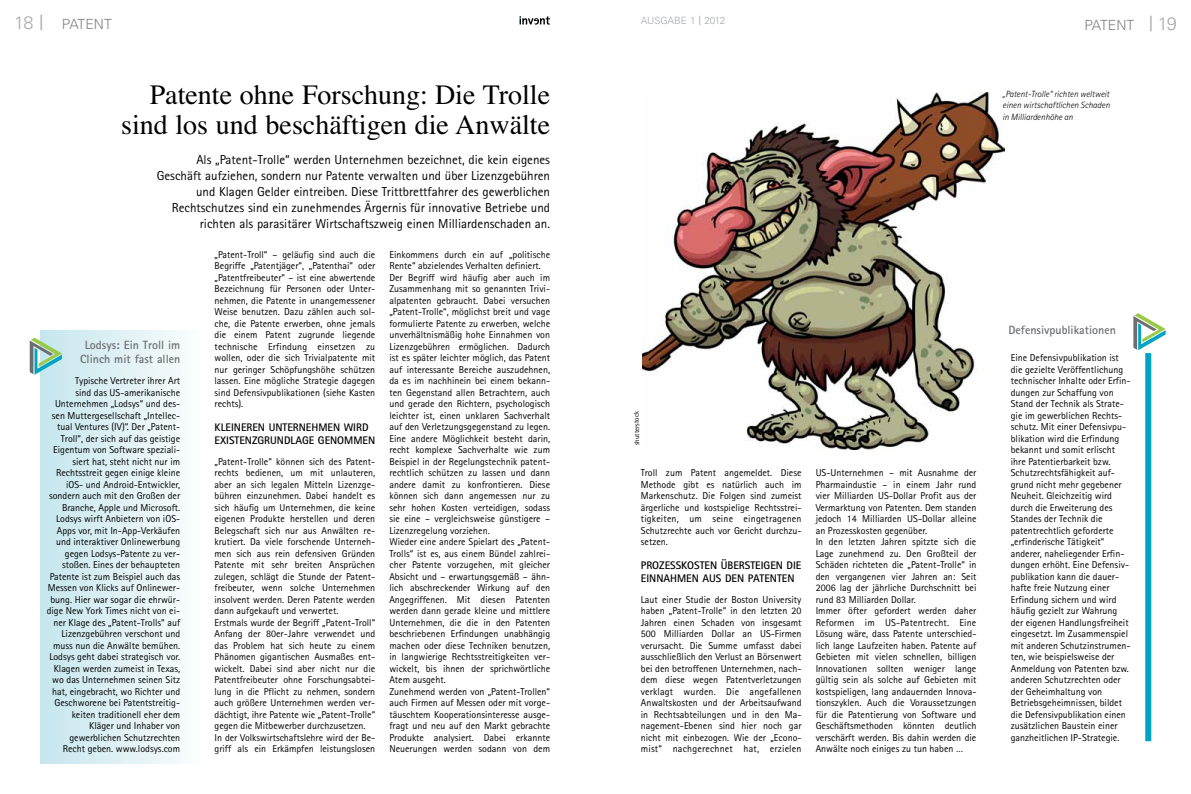
<style>
.page{position:relative;width:1191px;height:794px;background:#fff}
.page>*{position:absolute;margin:0;border:0;box-sizing:border-box;transform-origin:0 0}
.t1{font:28px/30px "Times";color:#000;text-align:right}
.t2{font:300 14px "Univers";color:#808285}
.t3{font:13px/16px "Rotis Sans Serif";color:#000;text-align:right}
.t4{font:700 12px/14px "Rotis Sans Serif";color:#6d6e71;text-align:center}
.t5{font:700 11px/12.5px "Rotis Sans Serif";color:#000}
.t6{font:10px/11.5px "Rotis Sans Serif";color:#000}
.t7{font:300 10px "Univers";color:#a7a9ac}
.t8{font:italic 300 9px/11.5px "Rotis Sans Serif";color:#000;text-align:justify}
.t9{font:7px "Rotis Sans Serif";letter-spacing:-.005em;color:#000}
.s1{font-size:18px;color:#a7a9ac}
.s2{font-family:"Sabon";font-weight:400;font-size:20px;color:#a7a9ac}
.s3{font-family:"Sabon";font-weight:400;font-size:12px}
</style>
<div class="page">
<svg style="left:519px;top:16px;width:31px;height:9px"></svg>
<div style="left:40px;top:330px;width:160px;height:434px;background:linear-gradient(to right,#c5e6ed,#fbfdfd)"></div>
<svg style="left:30px;top:338px;width:32px;height:37px"></svg>
<img style="left:642px;top:93px;width:363px;height:356px">
<div style="left:1145px;top:353px;width:6px;height:388px;background:#00a4c3"></div>
<svg style="left:1133px;top:313px;width:32px;height:37px"></svg>
<h2 class="t2" style="left:14px;top:19px;width:99px"><span class="s1">18</span> <span class="s2">|</span> PATENT</h2>
<h1 class="t1" style="left:121px;top:82px;width:430px">Patente ohne Forschung: Die Trolle sind los und beschäftigen die Anwälte</h1>
<p class="t3" style="left:157px;top:153px;width:395px">Als „Patent-Trolle“ werden Unternehmen bezeichnet, die kein eigenes Geschäft aufziehen, sondern nur Patente verwalten und über Lizenzgebühren und Klagen Gelder eintreiben. Diese Trittbrettfahrer des gewerblichen Rechtschutzes sind ein zunehmendes Ärgernis für innovative Betriebe und richten als parasitärer Wirtschaftszweig einen Milliardenschaden an.</p>
<p class="t4" style="left:80px;top:339px;width:102px">Lodsys: Ein Troll im<br>Clinch mit fast allen</p>
<p class="t6" style="left:47px;top:376px;width:135px;text-align:right">Typische Vertreter ihrer Art<br>sind das US-amerikanische<br>Unternehmen „Lodsys“ und des&shy;sen Muttergesellschaft „Intellec&shy;tual Ventures (IV)“. Der „Patent-<br>Troll“, der sich auf das geistige<br>Eigentum von Software speziali&shy;siert hat, steht nicht nur im<br>Rechtsstreit gegen einige kleine iOS- und Android-Entwickler, sondern auch mit den Großen der<br>Branche, Apple und Microsoft.<br>Lodsys wirft Anbietern von iOS-<br>Apps vor, mit In-App-Verkäufen und interaktiver Onlinewerbung gegen Lodsys-Patente zu ver&shy;stoßen. Eines der behaupteten<br>Patente ist zum Beispiel auch das<br>Messen von Klicks auf Onlinewer&shy;bung. Hier war sogar die ehrwür&shy;dige New York Times nicht von ei&shy;ner Klage des „Patent-Trolls“ auf<br>Lizenzgebühren verschont und muss nun die Anwälte bemühen.<br>Lodsys geht dabei strategisch vor.<br>Klagen werden zumeist in Texas, wo das Unternehmen seinen Sitz hat, eingebracht, wo Richter und<br>Geschworene bei Patentstreitig&shy;keiten traditionell eher dem<br>Kläger und Inhaber von gewerblichen Schutzrechten<br>Recht geben. www.lodsys.com</p>
<p class="t6" style="left:214px;top:249px;width:162px;text-align:justify">„Patent-Troll“ – geläufig sind auch die Begriffe „Patentjäger“, „Patenthai“ oder „Patentfreibeuter“ – ist eine abwertende Bezeichnung für Personen oder Unter&shy;nehmen, die Patente in unangemessener Weise benutzen. Dazu zählen auch sol&shy;che, die Patente erwerben, ohne jemals die einem Patent zugrunde liegende technische Erfindung einsetzen zu wollen, oder die sich Trivialpatente mit nur geringer Schöpfungshöhe schützen lassen. Eine mögliche Strategie dagegen sind Defensivpublikationen (siehe Kasten rechts).</p>
<p class="t5" style="left:214px;top:422px;width:162px">KLEINEREN UNTERNEHMEN WIRD<br>EXISTENZGRUNDLAGE GENOMMEN</p>
<p class="t6" style="left:214px;top:456px;width:162px">„Patent-Trolle“ können sich des Patent&shy;rechts bedienen, um mit unlauteren, aber an sich legalen Mitteln Lizenzge&shy;bühren einzunehmen. Dabei handelt es sich häufig um Unternehmen, die keine eigenen Produkte herstellen und deren Belegschaft sich nur aus Anwälten re&shy;krutiert. Da viele forschende Unterneh&shy;men sich aus rein defensiven Gründen Patente mit sehr breiten Ansprüchen zulegen, schlägt die Stunde der Patent&shy;freibeuter, wenn solche Unternehmen insolvent werden. Deren Patente werden dann aufgekauft und verwertet.<br>Erstmals wurde der Begriff „Patent-Troll“ Anfang der 80er-Jahre verwendet und das Problem hat sich heute zu einem Phänomen gigantischen Ausmaßes ent&shy;wickelt. Dabei sind aber nicht nur die Patentfreibeuter ohne Forschungsabtei&shy;lung in die Pflicht zu nehmen, sondern auch größere Unternehmen werden ver&shy;dächtigt, ihre Patente wie „Patent-Trolle“ gegen die Mitbewerber durchzusetzen.<br>In der Volkswirtschaftslehre wird der Be&shy;griff als ein Erkämpfen leistungslosen</p>
<p class="t6" style="left:389px;top:249px;width:162px">Einkommens durch ein auf „politische Rente“ abzielendes Verhalten definiert.<br>Der Begriff wird häufig aber auch im Zusammenhang mit so genannten Trivi&shy;alpatenten gebraucht. Dabei versuchen „Patent-Trolle“, möglichst breit und vage formulierte Patente zu erwerben, welche unverhältnismäßig hohe Einnahmen von Lizenzgebühren ermöglichen. Dadurch ist es später leichter möglich, das Patent auf interessante Bereiche auszudehnen, da es im nachhinein bei einem bekann&shy;ten Gegenstand allen Betrachtern, auch und gerade den Richtern, psychologisch leichter ist, einen unklaren Sachverhalt auf den Verletzungsgegenstand zu legen.<br>Eine andere Möglichkeit besteht darin, recht komplexe Sachverhalte wie zum Beispiel in der Regelungstechnik patent&shy;rechtlich schützen zu lassen und dann andere damit zu konfrontieren. Diese können sich dann angemessen nur zu sehr hohen Kosten verteidigen, sodass sie eine – vergleichsweise günstigere – Lizenzregelung vorziehen.<br>Wieder eine andere Spielart des „Patent-Trolls“ ist es, aus einem Bündel zahlrei&shy;cher Patente vorzugehen, mit gleicher Absicht und – erwartungsgemäß – ähn&shy;lich abschreckender Wirkung auf den Angegriffenen. Mit diesen Patenten werden dann gerade kleine und mittlere Unternehmen, die die in den Patenten beschriebenen Erfindungen unabhängig machen oder diese Techniken benutzen, in langwierige Rechtsstreitigkeiten ver&shy;wickelt, bis ihnen der sprichwörtliche Atem ausgeht.<br>Zunehmend werden von „Patent-Trollen“ auch Firmen auf Messen oder mit vorge&shy;täuschtem Kooperationsinteresse ausge&shy;fragt und neu auf den Markt gebrachte Produkte analysiert. Dabei erkannte Neuerungen werden sodann von dem</p>
<p class="t7" style="left:641px;top:17px;width:86px">AUSGABE 1 <span class="s3">|</span> 2012</p>
<h2 class="t2" style="left:1084px;top:20px;width:94px">PATENT <span class="s2">|</span> <span class="s1">19</span></h2>
<p class="t8" style="left:1002px;top:89px;width:109px">„Patent-Trolle“ richten weltweit einen wirtschaftlichen Schaden in Milliardenhöhe an</p>
<p class="t9" style="left:634px;top:445px;width:35px;rotate:-90deg">shutterstock</p>
<p class="t6" style="left:641px;top:468px;width:162px;text-align:justify">Troll zum Patent angemeldet. Diese Methode gibt es natürlich auch im Markenschutz. Die Folgen sind zumeist ärgerliche und kostspielige Rechtsstrei&shy;tigkeiten, um seine eingetragenen Schutzrechte auch vor Gericht durchzu&shy;setzen.</p>
<p class="t5" style="left:641px;top:560px;width:162px">PROZESSKOSTEN ÜBERSTEIGEN DIE<br>EINNAHMEN AUS DEN PATENTEN</p>
<p class="t6" style="left:641px;top:594px;width:162px;text-align:justify">Laut einer Studie der Boston University haben „Patent-Trolle“ in den letzten 20<br>Jahren einen Schaden von insgesamt 500 Milliarden Dollar an US-Firmen verursacht. Die Summe umfasst dabei ausschließlich den Verlust an Börsenwert bei den betroffenen Unternehmen, nach&shy;dem diese wegen Patentverletzungen verklagt wurden. Die angefallenen Anwaltskosten und der Arbeitsaufwand in Rechtsabteilungen und in den Ma&shy;nagement-Ebenen sind hier noch gar nicht mit einbezogen. Wie der „Econo&shy;mist“ nachgerechnet hat, erzielen</p>
<p class="t6" style="left:815px;top:468px;width:162px">US-Unternehmen – mit Ausnahme der Pharmaindustie – in einem Jahr rund vier Milliarden US-Dollar Profit aus der Vermarktung von Patenten. Dem standen jedoch 14 Milliarden US-Dollar alleine an Prozesskosten gegenüber.<br>In den letzten Jahren spitzte sich die Lage zunehmend zu. Den Großteil der Schäden richteten die „Patent-Trolle“ in den vergangenen vier Jahren an: Seit 2006 lag der jährliche Durchschnitt bei rund 83 Milliarden Dollar.<br>Immer öfter gefordert werden daher Reformen im US-Patentrecht. Eine Lösung wäre, dass Patente unterschied&shy;lich lange Laufzeiten haben. Patente auf Gebieten mit vielen schnellen, billigen Innovationen sollten weniger lange gültig sein als solche auf Gebieten mit kostspieligen, lang andauernden Innova&shy;tionszyklen. Auch die Voraussetzungen für die Patentierung von Software und Geschäftsmethoden könnten deutlich verschärft werden. Bis dahin werden die Anwälte noch einiges zu tun haben …</p>
<p class="t4" style="left:1008px;top:324px;width:109px">Defensivpublikationen</p>
<p class="t6" style="left:1010px;top:353px;width:121px">Eine Defensivpublikation ist die gezielte Veröffentlichung technischer Inhalte oder Erfin&shy;dungen zur Schaffung von<br>Stand der Technik als Strate&shy;gie im gewerblichen Rechts&shy;schutz. Mit einer Defensivpu&shy;blikation wird die Erfindung bekannt und somit erlischt ihre Patentierbarkeit bzw.<br>Schutzrechtsfähigkeit auf&shy;grund nicht mehr gegebener<br>Neuheit. Gleichzeitig wird durch die Erweiterung des<br>Standes der Technik die patentrechtlich geforderte „erfinderische Tätigkeit“ anderer, naheliegender Erfin&shy;dungen erhöht. Eine Defensiv&shy;publikation kann die dauer&shy;hafte freie Nutzung einer<br>Erfindung sichern und wird häufig gezielt zur Wahrung der eigenen Handlungsfreiheit eingesetzt. Im Zusammenspiel mit anderen Schutzinstrumen&shy;ten, wie beispielsweise der<br>Anmeldung von Patenten bzw. anderen Schutzrechten oder der Geheimhaltung von<br>Betriebsgeheimnissen, bildet die Defensivpublikation einen zusätzlichen Baustein einer ganzheitlichen IP-Strategie.</p>
</div>
